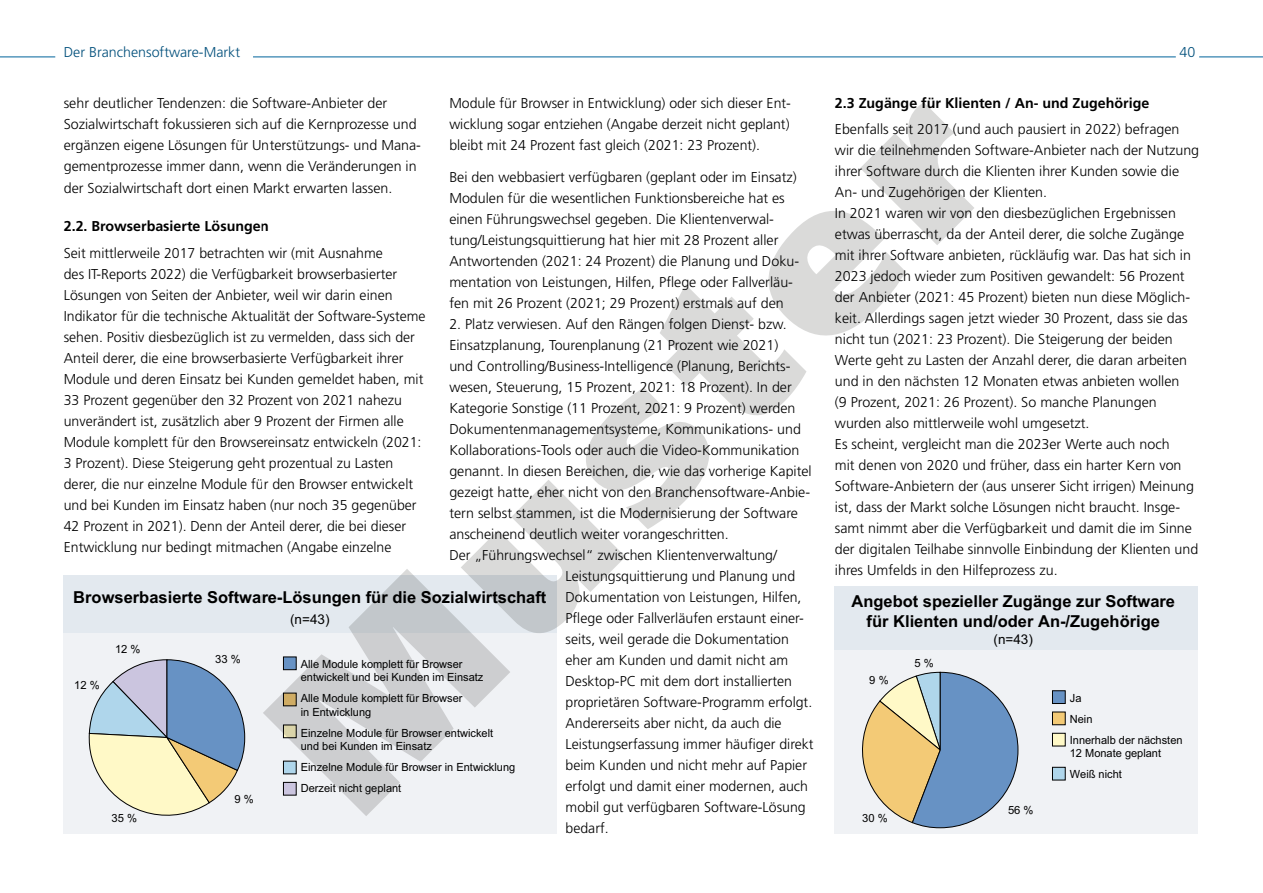
<style>
.page{position:relative;width:1263px;height:893px;background:#fff}
.page>*{position:absolute;margin:0;border:0;box-sizing:border-box;transform-origin:0 0}
.t1{font:700 16.5px/19.8px "Arial";color:#000;text-align:center}
.Text{font:300 14.25px/21px "Frutiger LT";color:#000}
.Titel_3_Kopie{font:700 14.25px "Frutiger LT";color:#000}
.Text-2{font:300 14.25px "Frutiger LT";color:#004f7b}
.t2{font:13.5px "Arial";color:#000}
.t3{font:11.25px/21px "Arial";color:#000}
</style>
<div class="page">
<hr style="left:0;top:57px;width:55px;height:1px;background:#00649b">
<hr style="left:253px;top:57px;width:923px;height:1px;background:#00649b">
<hr style="left:1199px;top:57px;width:64px;height:1px;background:#00649b">
<div style="left:835px;top:595px;width:363px;height:238px;background:#f0f2f5"></div>
<div style="left:835px;top:586px;width:363px;height:63px;background:#e3e9ef"></div>
<div style="left:64px;top:575px;width:493px;height:258px;background:#f0f2f5"></div>
<div style="left:64px;top:575px;width:493px;height:57px;background:#e3e9ef"></div>
<svg style="left:88px;top:659px;width:157px;height:157px"></svg>
<svg style="left:898px;top:679px;width:121px;height:149px"></svg>
<div style="left:1052px;top:690px;width:13px;height:14px;background:#6792c4;border:1px solid #000"></div>
<div style="left:1052px;top:712px;width:13px;height:13px;background:#f3ca76;border:1px solid #000"></div>
<div style="left:1052px;top:733px;width:13px;height:13px;background:#fff9c7;border:1px solid #000"></div>
<div style="left:1052px;top:767px;width:13px;height:13px;background:#afd6eb;border:1px solid #000"></div>
<svg style="left:263px;top:102px;width:711px;height:714px"></svg>
<p class="Text-2" style="left:64px;top:44px;width:178px">Der Branchensoftware-Markt</p>
<p class="Text-2" style="left:1179px;top:44px;width:17px">40</p>
<p class="Text" style="left:64px;top:93px;width:357px">sehr deutlicher Tendenzen: die Software-Anbieter der Sozialwirtschaft fokussieren sich auf die Kernprozesse und ergänzen eigene Lösungen für Unterstützungs- und Mana&shy;gementprozesse immer dann, wenn die Veränderungen in der Sozialwirtschaft dort einen Markt erwarten lassen.</p>
<p class="Titel_3_Kopie" style="left:64px;top:217px;width:207px">2.2. Browserbasierte Lösungen</p>
<p class="Text" style="left:64px;top:243px;width:363px">Seit mittlerweile 2017 betrachten wir (mit Ausnahme<br>des IT-Reports 2022) die Verfügbarkeit browserbasierter Lösungen von Seiten der Anbieter, weil wir darin einen Indikator für die technische Aktualität der Software-Systeme sehen. Positiv diesbezüglich ist zu vermelden, dass sich der Anteil derer, die eine browserbasierte Verfügbarkeit ihrer Module und deren Einsatz bei Kunden gemeldet haben, mit 33 Prozent gegenüber den 32 Prozent von 2021 nahezu unverändert ist, zusätzlich aber 9 Prozent der Firmen alle Module komplett für den Browsereinsatz entwickeln (2021:<br>3 Prozent). Diese Steigerung geht prozentual zu Lasten derer, die nur einzelne Module für den Browser entwickelt und bei Kunden im Einsatz haben (nur noch 35 gegenüber 42 Prozent in 2021). Denn der Anteil derer, die bei dieser Entwicklung nur bedingt mitmachen (Angabe einzelne</p>
<p class="Text" style="left:449px;top:93px;width:343px;text-align:justify">Module für Browser in Entwicklung) oder sich dieser Ent&shy;wicklung sogar entziehen (Angabe derzeit nicht geplant) bleibt mit 24 Prozent fast gleich (2021: 23 Prozent).</p>
<p class="Text" style="left:449px;top:167px;width:350px">Bei den webbasiert verfügbaren (geplant oder im Einsatz)<br>Modulen für die wesentlichen Funktionsbereiche hat es einen Führungswechsel gegeben. Die Klientenverwal&shy;tung/Leistungsquittierung hat hier mit 28 Prozent aller Antwortenden (2021: 24 Prozent) die Planung und Doku&shy;mentation von Leistungen, Hilfen, Pflege oder Fallverläu&shy;fen mit 26 Prozent (2021; 29 Prozent) erstmals auf den</p>
<p class="Text" style="left:449px;top:314px;width:364px">2. Platz verwiesen. Auf den Rängen folgen Dienst- bzw.<br>Einsatzplanung, Tourenplanung (21 Prozent wie 2021)<br>und Controlling/Business-Intelligence (Planung, Berichts&shy;wesen, Steuerung, 15 Prozent, 2021: 18 Prozent). In der Kategorie Sonstige (11 Prozent, 2021: 9 Prozent) werden Dokumentenmanagementsysteme, Kommunikations- und Kollaborations-Tools oder auch die Video-Kommunikation genannt. In diesen Bereichen, die, wie das vorherige Kapitel gezeigt hatte, eher nicht von den Branchensoftware-Anbie&shy;tern selbst stammen, ist die Modernisierung der Software anscheinend deutlich weiter vorangeschritten.</p>
<p class="Text" style="left:566px;top:545px;width:250px;text-indent:-116px">Der „Führungswechsel“ zwischen Klientenverwaltung/ Leistungsquittierung und Planung und Dokumentation von Leistungen, Hilfen, Pflege oder Fallverläufen erstaunt einer&shy;seits, weil gerade die Dokumentation eher am Kunden und damit nicht am Desktop-PC mit dem dort installierten proprietären Software-Programm erfolgt.<br>Andererseits aber nicht, da auch die Leistungserfassung immer häufiger direkt beim Kunden und nicht mehr auf Papier erfolgt und damit einer modernen, auch mobil gut verfügbaren Software-Lösung bedarf.</p>
<p class="t1" style="left:73px;top:588px;width:475px">Browserbasierte Software-Lösungen für die Sozialwirtschaft</p>
<p class="t2" style="left:290px;top:610px;width:41px">(n=43)</p>
<p class="t3" style="left:301px;top:657px;width:184px;line-height:13.5px">Alle Module komplett für Browser entwickelt und bei Kunden im Einsatz</p>
<p class="t3" style="left:301px;top:692px;width:163px;line-height:13.5px">Alle Module komplett für Browser in Entwicklung</p>
<p class="t3" style="left:301px;top:726px;width:194px;line-height:13.5px">Einzelne Module für Browser entwickelt und bei Kunden im Einsatz</p>
<p class="t3" style="left:301px;top:757px;width:216px">Einzelne Module für Browser in Entwicklung<br>Derzeit nicht geplant</p>
<p class="t3" style="left:115px;top:639px;width:27px">12 %</p>
<p class="t3" style="left:215px;top:649px;width:27px">33 %</p>
<p class="t3" style="left:74px;top:675px;width:27px">12 %</p>
<p class="t3" style="left:234px;top:788px;width:21px">9 %</p>
<p class="t3" style="left:111px;top:808px;width:27px">35 %</p>
<p class="Titel_3_Kopie" style="left:835px;top:95px;width:316px">2.3 Zugänge für Klienten / An- und Zugehörige</p>
<p class="Text" style="left:835px;top:119px;width:366px">Ebenfalls seit 2017 (und auch pausiert in 2022) befragen wir die teilnehmenden Software-Anbieter nach der Nutzung ihrer Software durch die Klienten ihrer Kunden sowie die An- und Zugehörigen der Klienten.</p>
<p class="Text" style="left:835px;top:203px;width:358px">In 2021 waren wir von den diesbezüglichen Ergebnissen etwas überrascht, da der Anteil derer, die solche Zugänge mit ihrer Software anbieten, rückläufig war. Das hat sich in 2023 jedoch wieder zum Positiven gewandelt: 56 Prozent der Anbieter (2021: 45 Prozent) bieten nun diese Möglich&shy;keit. Allerdings sagen jetzt wieder 30 Prozent, dass sie das nicht tun (2021: 23 Prozent). Die Steigerung der beiden Werte geht zu Lasten der Anzahl derer, die daran arbeiten und in den nächsten 12 Monaten etwas anbieten wollen (9 Prozent, 2021: 26 Prozent). So manche Planungen wurden also mittlerweile wohl umgesetzt.</p>
<p class="Text" style="left:835px;top:434px;width:365px">Es scheint, vergleicht man die 2023er Werte auch noch<br>mit denen von 2020 und früher, dass ein harter Kern von Software-Anbietern der (aus unserer Sicht irrigen) Meinung ist, dass der Markt solche Lösungen nicht braucht. Insge&shy;samt nimmt aber die Verfügbarkeit und damit die im Sinne der digitalen Teilhabe sinnvolle Einbindung der Klienten und ihres Umfelds in den Hilfeprozess zu.</p>
<p class="t1" style="left:851px;top:592px;width:325px">Angebot spezieller Zugänge zur Software für Klienten und/oder An-/Zugehörige</p>
<p class="t2" style="left:993px;top:631px;width:41px">(n=43)</p>
<p class="t3" style="left:869px;top:670px;width:21px">9 %</p>
<p class="t3" style="left:914px;top:653px;width:21px">5 %</p>
<p class="t3" style="left:862px;top:808px;width:27px">30 %</p>
<p class="t3" style="left:1008px;top:799px;width:27px">56 %</p>
<p class="t3" style="left:1070px;top:687px;width:114px">Ja<br>Nein<br>Innerhalb der nächsten</p>
<p class="t3" style="left:1070px;top:743px;width:93px">12 Monate geplant<br>Weiß nicht</p>
</div>
